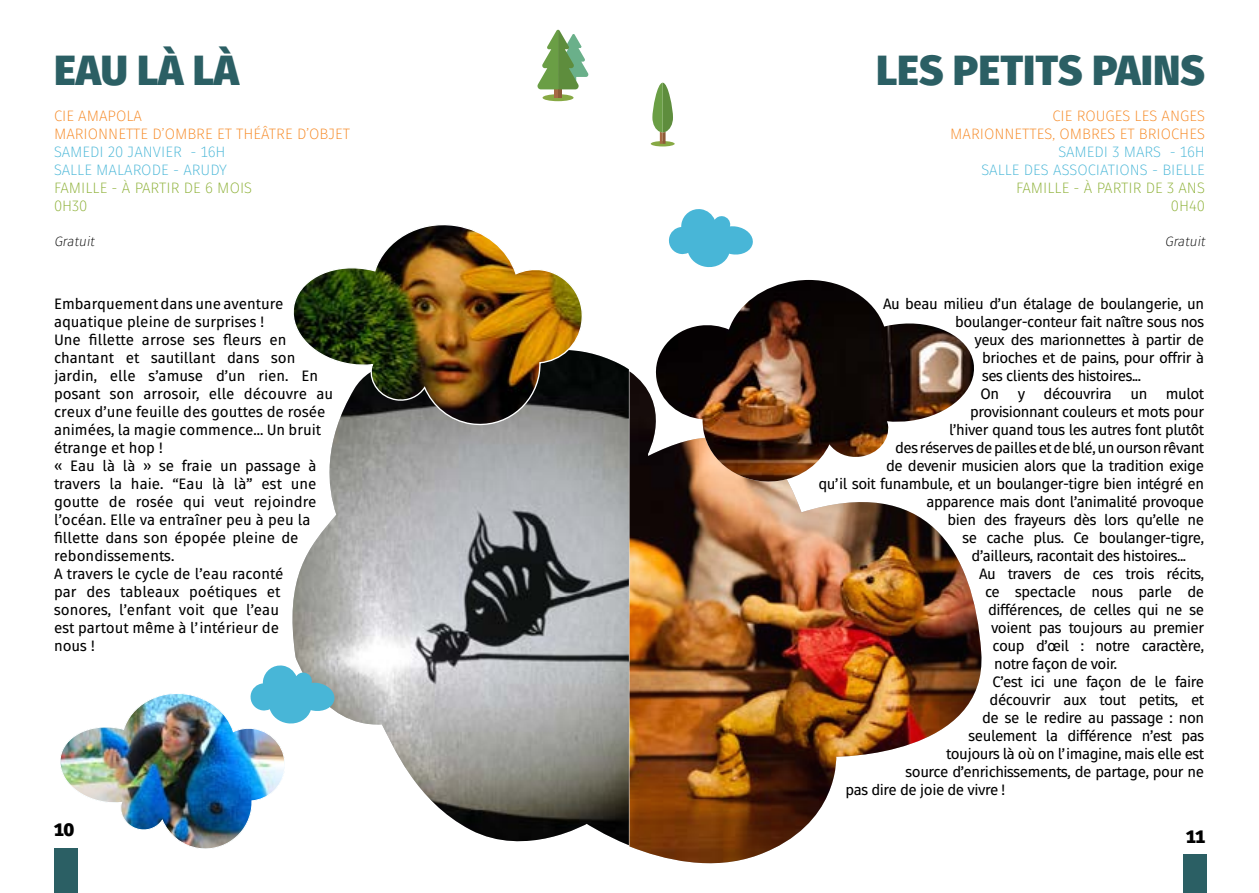
<style>
.page{position:relative;width:1259px;height:893px;background:#fff}
.page>*{position:absolute;margin:0;border:0;box-sizing:border-box;transform-origin:0 0}
.t1{font:900 42px "Fuse";color:#2b5f64}
.t2{font:900 18px "Fuse";color:#000}
.t3{font:15px "Fuse";letter-spacing:-.03em;color:#000}
.t4{font:15px/18px "Fuse";color:#000}
.t5{font:300 15px/18px "Fuse";color:#f6861f}
.t6{font:300 15px/18px "Fuse";color:#48b6d7}
.t7{font:300 15px/18px "Fuse";color:#8baf33}
.t8{font:italic 300 13.5px "Fuse";color:#000}
</style>
<div class="page">
<div style="left:1182px;top:855px;width:24px;height:38px;background:#2b5f64"></div>
<div style="left:54px;top:848px;width:24px;height:45px;background:#2b5f64"></div>
<img style="left:292px;top:352px;width:337px;height:493px">
<div style="left:542px;top:94px;width:31px;height:7px;background:#87a944;border-radius:50%"></div>
<svg style="left:537px;top:30px;width:52px;height:68px"></svg>
<img style="left:292px;top:224px;width:293px;height:206px">
<img style="left:60px;top:664px;width:275px;height:185px">
<img style="left:629px;top:371px;width:353px;height:493px">
<svg style="left:668px;top:209px;width:85px;height:59px"></svg>
<svg style="left:652px;top:279px;width:326px;height:207px"></svg>
<img style="left:654px;top:280px;width:321px;height:203px">
<div style="left:651px;top:141px;width:23px;height:5px;background:#87a944;border-radius:50%"></div>
<svg style="left:652px;top:83px;width:21px;height:61px"></svg>
<h1 class="t1" style="left:54px;top:42px;width:186px">EAU LÀ LÀ</h1>
<p class="t5" style="left:54px;top:107px;width:298px">CIE AMAPOLA<br>MARIONNETTE D’OMBRE ET THÉÂTRE D’OBJET</p>
<p class="t6" style="left:54px;top:143px;width:174px">SAMEDI 20 JANVIER - 16H<br>SALLE MALARODE - ARUDY</p>
<p class="t7" style="left:54px;top:179px;width:198px">FAMILLE - À PARTIR DE 6 MOIS<br>0H30</p>
<p class="t8" style="left:54px;top:233px;width:42px">Gratuit</p>
<p class="t4" style="left:54px;top:295px;width:281px">Embarquement dans une aventure aquatique pleine de surprises !<br>Une fillette arrose ses fleurs en chantant et sautillant dans son jardin, elle s’amuse d’un rien. En posant son arrosoir, elle découvre au creux d’une feuille des gouttes de rosée animées, la magie commence... Un bruit étrange et hop !<br>« Eau là là » se fraie un passage à travers la haie. “Eau là là” est une goutte de rosée qui veut rejoindre l’océan. Elle va entraîner peu à peu la fillette dans son épopée pleine de rebondissements.<br>A travers le cycle de l’eau raconté<br>par des tableaux poétiques et sonores, l’enfant voit que l’eau<br>est partout même à l’intérieur de<br>nous !</p>
<p class="t2" style="left:54px;top:818px;width:22px">10</p>
<h1 class="t1" style="left:876px;top:42px;width:330px">LES PETITS PAINS</h1>
<p class="t5" style="left:950px;top:107px;width:255px;text-align:right">CIE ROUGES LES ANGES<br>MARIONNETTES, OMBRES ET BRIOCHES</p>
<p class="t6" style="left:981px;top:143px;width:225px;text-align:right">SAMEDI 3 MARS - 16H<br>SALLE DES ASSOCIATIONS - BIELLE</p>
<p class="t7" style="left:1016px;top:179px;width:190px;text-align:right">FAMILLE - À PARTIR DE 3 ANS<br>0H40</p>
<p class="t8" style="left:1164px;top:233px;width:42px">Gratuit</p>
<p class="t3" style="left:883px;top:294px;width:323px">Au beau milieu d’un étalage de boulangerie, un</p>
<p class="t3" style="left:955px;top:312px;width:250px">boulanger-conteur fait naître sous nos</p>
<p class="t3" style="left:974px;top:330px;width:231px">yeux des marionnettes à partir de</p>
<p class="t3" style="left:982px;top:348px;width:223px">brioches et de pains, pour offrir à</p>
<p class="t3" style="left:982px;top:366px;width:160px">ses clients des histoires...</p>
<p class="t3" style="left:980px;top:384px;width:225px">On y découvrira un mulot</p>
<p class="t3" style="left:970px;top:402px;width:235px">provisionnant couleurs et mots pour</p>
<p class="t3" style="left:949px;top:420px;width:256px">l’hiver quand tous les autres font plutôt</p>
<p class="t3" style="left:895px;top:438px;width:311px">des réserves de pailles et de blé, un ourson rêvant</p>
<p class="t3" style="left:886px;top:456px;width:319px">de devenir musicien alors que la tradition exige</p>
<p class="t3" style="left:818px;top:474px;width:387px">qu’il soit funambule, et un boulanger-tigre bien intégré en</p>
<p class="t3" style="left:926px;top:492px;width:279px">apparence mais dont l’animalité provoque</p>
<p class="t3" style="left:947px;top:510px;width:258px">bien des frayeurs dès lors qu’elle ne</p>
<p class="t3" style="left:962px;top:528px;width:243px">se cache plus. Ce boulanger-tigre,</p>
<p class="t3" style="left:971px;top:546px;width:216px">d’ailleurs, racontait des histoires...</p>
<p class="t3" style="left:979px;top:564px;width:227px">Au travers de ces trois récits,</p>
<p class="t3" style="left:985px;top:582px;width:220px">ce spectacle nous parle de</p>
<p class="t3" style="left:988px;top:600px;width:218px">différences, de celles qui ne se</p>
<p class="t3" style="left:991px;top:618px;width:215px">voient pas toujours au premier</p>
<p class="t3" style="left:992px;top:636px;width:213px">coup d’œil : notre caractère,</p>
<p class="t3" style="left:994px;top:654px;width:125px">notre façon de voir.</p>
<p class="t3" style="left:992px;top:672px;width:213px">C’est ici une façon de le faire</p>
<p class="t3" style="left:989px;top:690px;width:216px">découvrir aux tout petits, et</p>
<p class="t3" style="left:982px;top:708px;width:224px">de se le redire au passage : non</p>
<p class="t3" style="left:968px;top:726px;width:237px">seulement la différence n’est pas</p>
<p class="t3" style="left:946px;top:744px;width:260px">toujours là où on l’imagine, mais elle est</p>
<p class="t3" style="left:905px;top:762px;width:300px">source d’enrichissements, de partage, pour ne</p>
<p class="t3" style="left:845px;top:780px;width:161px">pas dire de joie de vivre !</p>
<p class="t2" style="left:1186px;top:824px;width:20px">11</p>
</div>
